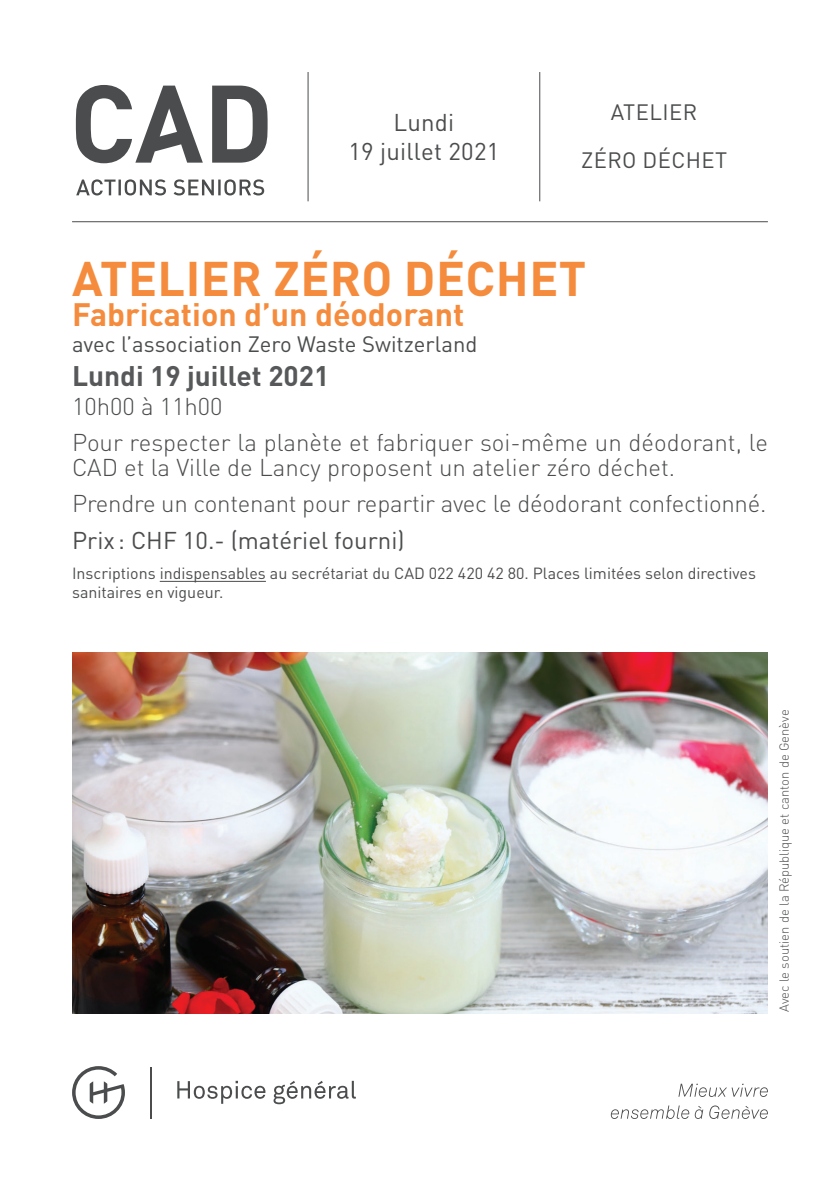
<style>
.page{position:relative;width:840px;height:1191px;background:#fff}
.page>*{position:absolute;margin:0;border:0;box-sizing:border-box;transform-origin:0 0}
.t1{font:700 48px "DINOT";letter-spacing:.01em;color:#f58b3c}
.t2{font:700 32px "DINOT";color:#f58b3c}
.t3{font:700 28px "DINOT";color:#57585a}
.t4{font:300 24px/36.4px "DINOT";color:#4b4c4d}
.t5{font:24px/28.8px "DINOT";color:#4b4c4d;text-align:center}
.t6{font:22px "DINOT";color:#4b4c4d}
.t7{font:22px/48px "DINOT";letter-spacing:.02em;color:#4b4c4d;text-align:center}
.t8{font:16px/19.2px "DINOT";color:#4b4c4d}
.t9{font:300 13px "DINOT";color:#4b4c4d}
</style>
<div class="page">
<hr style="left:160px;top:581px;width:106px;height:1px;background:#4b4c4d">
<hr style="left:307px;top:72px;width:1px;height:129px;background:#4b4c4d">
<hr style="left:72px;top:221px;width:695px;height:1px;background:#4b4c4d">
<hr style="left:539px;top:72px;width:1px;height:129px;background:#4b4c4d">
<img style="left:72px;top:652px;width:695px;height:361px">
<svg style="left:212px;top:86px;width:55px;height:77px"></svg>
<svg style="left:76px;top:85px;width:127px;height:78px"></svg>
<svg style="left:76px;top:179px;width:188px;height:16px"></svg>
<svg style="left:72px;top:1066px;width:53px;height:53px"></svg>
<hr style="left:150px;top:1067px;width:2px;height:51px;background:#4b4c4d">
<svg style="left:177px;top:1080px;width:88px;height:23px"></svg>
<svg style="left:273px;top:1080px;width:82px;height:24px"></svg>
<svg style="left:610px;top:1105px;width:157px;height:14px"></svg>
<svg style="left:678px;top:1083px;width:89px;height:14px"></svg>
<p class="t5" style="left:348px;top:106px;width:152px">Lundi<br>19 juillet 2021</p>
<p class="t7" style="left:580px;top:86px;width:148px">ATELIER<br>ZÉRO DÉCHET</p>
<h1 class="t1" style="left:72px;top:241px;width:515px">ATELIER ZÉRO DÉCHET</h1>
<h2 class="t2" style="left:72px;top:289px;width:393px">Fabrication d’un déodorant</h2>
<p class="t6" style="left:72px;top:327px;width:406px">avec l’association Zero Waste Switzerland</p>
<p class="t3" style="left:72px;top:354px;width:258px">Lundi 19 juillet 2021</p>
<p class="t4" style="left:72px;top:386px;width:697px">10h00 à 11h00<br>Pour respecter la planète et fabriquer soi-même un déodorant, le</p>
<p class="t4" style="left:72px;top:447px;width:695px">CAD et la Ville de Lancy proposent un atelier zéro déchet.<br>Prendre un contenant pour repartir avec le déodorant confectionné.</p>
<p class="t5" style="left:72px;top:523px;width:334px">Prix : CHF 10.- (matériel fourni)</p>
<p class="t8" style="left:72px;top:562px;width:685px">Inscriptions indispensables au secrétariat du CAD 022 420 42 80. Places limitées selon directives sanitaires en vigueur.</p>
<p class="t9" style="left:774px;top:1012px;width:304px;rotate:-90deg">Avec le soutien de la République et canton de Genève</p>
</div>
